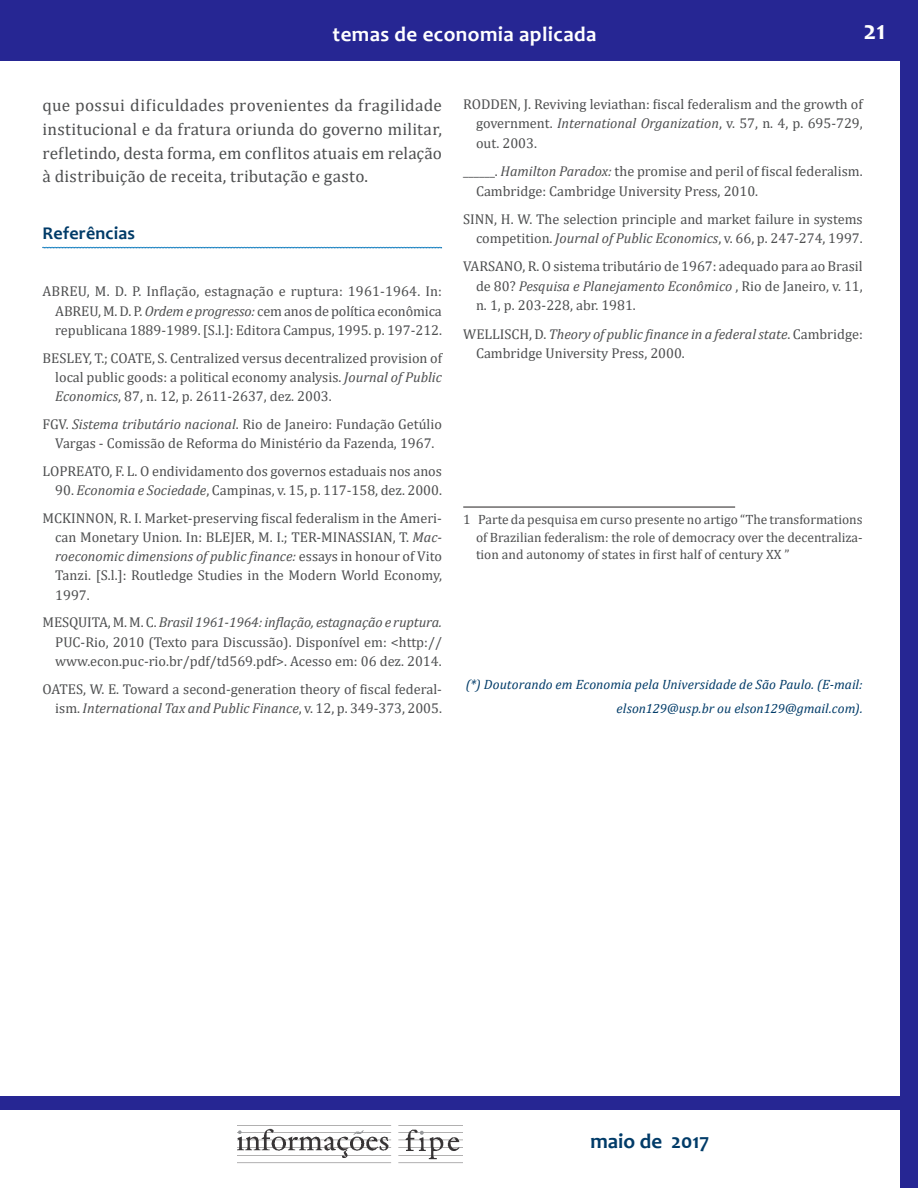
<style>
.page{position:relative;width:918px;height:1188px;background:#fff}
.page>*{position:absolute;margin:0;border:0;box-sizing:border-box;transform-origin:0 0}
.t1{font:700 27px "Candara";color:#fff}
.t2{font:700 21px "Candara";letter-spacing:.02em;color:#fff}
.t3{font:700 21px "Candara";color:#003b68}
.t4{font:700 18px "Candara";letter-spacing:.01em;color:#003b68}
.t5{font:17.25px/23.7px "Cambria";letter-spacing:.01em;color:#4e4f50;text-align:justify}
.t6{font:14.25px/19.2px "Cambria";color:#4e4f50;text-align:justify}
.t7{font:13.5px/17.2px "Cambria";color:#4e4f50;text-align:justify}
.t8{font:italic 13.5px/24px "Cambria";color:#003b68;text-align:right}
.s1{font-style:italic}
</style>
<div class="page">
<div style="left:900px;top:0;width:18px;height:1188px;background:#262693"></div>
<div style="left:0;top:0;width:918px;height:61px;background:#262693"></div>
<img style="left:238px;top:1128px;width:225px;height:36px">
<div style="left:0;top:1097px;width:918px;height:13px;background:#262693"></div>
<svg style="left:42px;top:247px;width:400px;height:1px"></svg>
<hr style="left:463px;top:507px;width:272px;height:1px;background:#231f20">
<h2 class="t2" style="left:333px;top:21px;width:265px">temas de economia aplicada</h2>
<h1 class="t1" style="left:863px;top:13px;width:23px">21</h1>
<p class="t5" style="left:43px;top:93px;width:401px">que possui dificuldades provenientes da fragilidade institucional e da fratura oriunda do governo militar, refletindo, desta forma, em conflitos atuais em relação à distribuição de receita, tributação e gasto.</p>
<p class="t4" style="left:43px;top:222px;width:94px">Referências</p>
<p class="t6" style="left:55px;top:282px;width:388px;text-indent:-13px">ABREU, M. D. P. Inflação, estagnação e ruptura: 1961-1964. In:<br>ABREU, M. D. P. <span class="s1">Ordem e progresso:</span> cem anos de política econômica republicana 1889-1989. [S.l.]: Editora Campus, 1995. p. 197-212.</p>
<p class="t6" style="left:55px;top:348px;width:388px;text-indent:-13px">BESLEY, T.; COATE, S. Centralized versus decentralized provision of local public goods: a political economy analysis. <span class="s1">Journal of Public Economics</span>, 87, n. 12, p. 2611-2637, dez. 2003.</p>
<p class="t6" style="left:43px;top:414px;width:401px;text-align:center">FGV. <span class="s1">Sistema tributário nacional</span>. Rio de Janeiro: Fundação Getúlio<br>Vargas - Comissão de Reforma do Ministério da Fazenda, 1967.</p>
<p class="t6" style="left:43px;top:461px;width:401px">LOPREATO, F. L. O endividamento dos governos estaduais nos anos</p>
<p class="t6" style="left:43px;top:476px;width:401px;line-height:27.8px;text-align:right">90. <span class="s1">Economia e Sociedade</span>, Campinas, v. 15, p. 117-158, dez. 2000.<br>MCKINNON, R. I. Market-preserving fiscal federalism in the Ameri-</p>
<p class="t6" style="left:55px;top:527px;width:388px">can Monetary Union. In: BLEJER, M. I.; TER-MINASSIAN, T. <span class="s1">Mac&shy;roeconomic dimensions of public finance:</span> essays in honour of Vito Tanzi. [S.l.]: Routledge Studies in the Modern World Economy, 1997.</p>
<p class="t6" style="left:55px;top:613px;width:388px;text-indent:-13px">MESQUITA, M. M. C. <span class="s1">Brasil 1961-1964: inflação, estagnação e ruptura.<br></span>PUC-Rio, 2010 (Texto para Discussão). Disponível em: &lt;http:// www.econ.puc-rio.br/pdf/td569.pdf&gt;. Acesso em: 06 dez. 2014.</p>
<p class="t6" style="left:43px;top:679px;width:401px;text-align:right">OATES, W. E. Toward a second-generation theory of fiscal federal&shy;ism. <span class="s1">International Tax and Public Finance</span>, v. 12, p. 349-373, 2005.</p>
<p class="t6" style="left:476px;top:94px;width:388px;text-indent:-13px">RODDEN, J. Reviving leviathan: fiscal federalism and the growth of government. <span class="s1">International Organization</span>, v. 57, n. 4, p. 695-729, out. 2003.</p>
<p class="t6" style="left:476px;top:161px;width:388px;text-indent:-13px">______. <span class="s1">Hamilton Paradox:</span> the promise and peril of fiscal federalism.<br>Cambridge: Cambridge University Press, 2010.</p>
<p class="t6" style="left:463px;top:209px;width:401px;text-align:right">SINN, H. W. The selection principle and market failure in systems competition. <span class="s1">Journal of Public Economics</span>, v. 66, p. 247-274, 1997.</p>
<p class="t6" style="left:476px;top:257px;width:388px;text-indent:-13px">VARSANO, R. O sistema tributário de 1967: adequado para ao Brasil de 80? <span class="s1">Pesquisa e Planejamento Econômico</span> , Rio de Janeiro, v. 11, n. 1, p. 203-228, abr. 1981.</p>
<p class="t6" style="left:476px;top:324px;width:388px;text-indent:-13px">WELLISCH, D. <span class="s1">Theory of public finance in a federal state</span>. Cambridge:<br>Cambridge University Press, 2000.</p>
<p class="t7" style="left:476px;top:511px;width:388px;text-indent:-13px">1 Parte da pesquisa em curso presente no artigo “The transformations of Brazilian federalism: the role of democracy over the decentraliza&shy;tion and autonomy of states in first half of century XX ”</p>
<p class="t8" style="left:466px;top:672px;width:399px">(*) Doutorando em Economia pela Universidade de São Paulo. (E-mail: elson129@usp.br ou elson129@gmail.com).</p>
<h2 class="t3" style="left:591px;top:1128px;width:120px">maio de 2017</h2>
</div>
